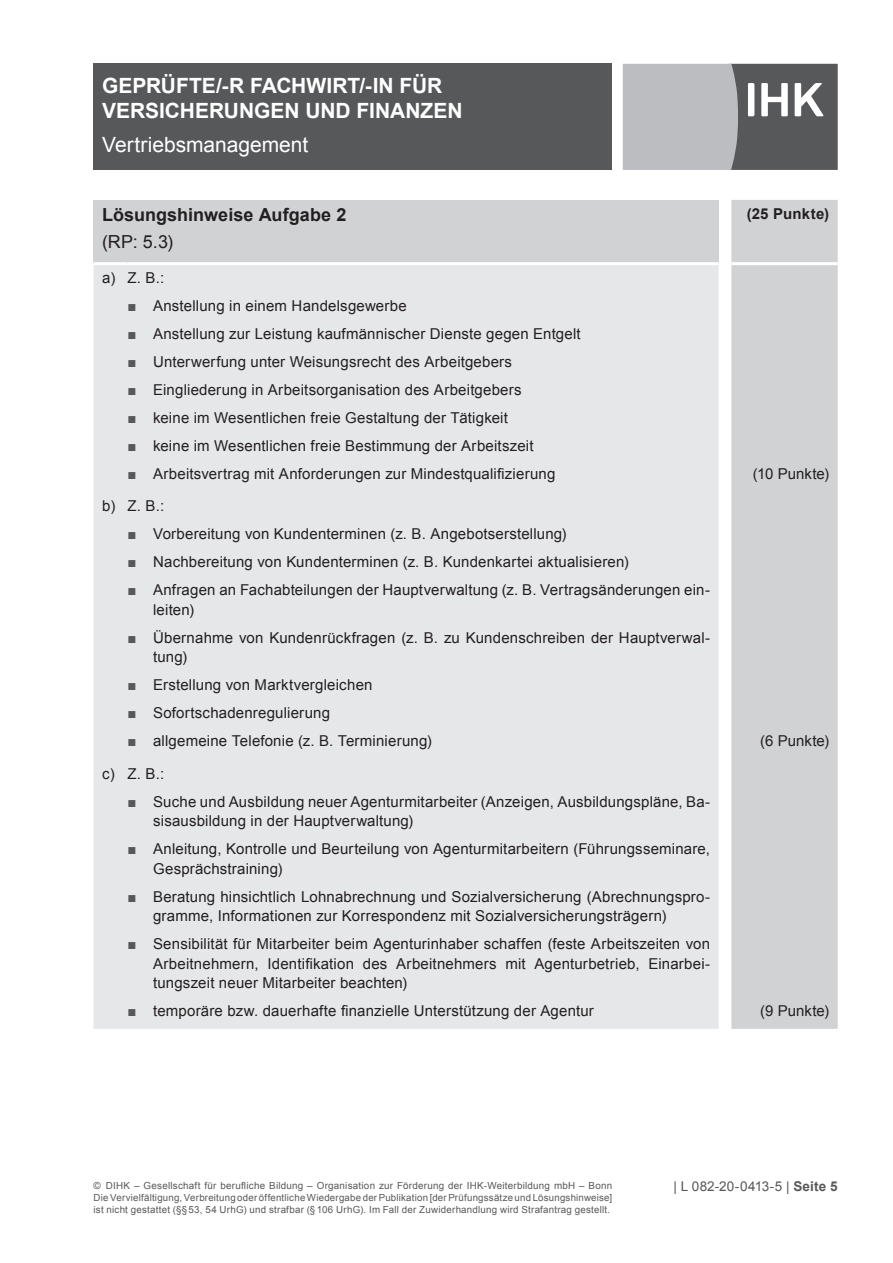
<style>
.page{position:relative;width:893px;height:1263px;background:#fff}
.page>*{position:absolute;margin:0;border:0;box-sizing:border-box;transform-origin:0 0}
.t1{font:700 21px/25.2px "Arial";color:#fff}
.t2{font:21px "Arial";color:#fff}
.t3{font:700 18px "Arial";letter-spacing:.005em;color:#231f20}
.t4{font:18px "Arial";color:#231f20}
.t5{font:15px/19.5px "Arial";letter-spacing:.01em;color:#231f20}
.t6{font:700 15px "Arial";color:#231f20}
.t7{font:13.5px "Arial";letter-spacing:.01em;color:#57585a}
.t8{font:9.75px/11.7px "Arial";letter-spacing:.02em;color:#57585a;text-align:justify}
.s1{font-weight:700;color:#57585a}
.s2{font-weight:700}
</style>
<div class="page">
<div style="left:94px;top:64px;width:518px;height:106px;background:#57585a"></div>
<svg style="left:623px;top:64px;width:215px;height:106px;background:#959698"></svg>
<div style="left:94px;top:200px;width:625px;height:64px;background:#d1d2d4"></div>
<div style="left:731px;top:200px;width:107px;height:829px;background:#d1d2d4"></div>
<div style="left:94px;top:265px;width:625px;height:764px;background:#e6e7e9"></div>
<hr style="left:94px;top:262px;width:34px;height:3px;background:#fff">
<hr style="left:128px;top:262px;width:591px;height:3px;background:#fff">
<hr style="left:731px;top:262px;width:107px;height:3px;background:#fff">
<h1 class="t1" style="left:102px;top:74px;width:362px">GEPRÜFTE/-R FACHWIRT/-IN FÜR<br>VERSICHERUNGEN UND FINANZEN</h1>
<h1 class="t2" style="left:102px;top:131px;width:208px">Vertriebsmanagement</h1>
<p class="t3" style="left:102px;top:203px;width:246px">LÖSUNGSHINWEISE AUFGABE 2</p>
<p class="t4" style="left:102px;top:230px;width:73px">(RP: 5.3)</p>
<p class="t6" style="left:747px;top:204px;width:84px">(25 PUNKTE)</p>
<p class="t5" style="left:102px;top:268px;width:64px">a) Z. B.:</p>
<p class="t5" style="left:128px;top:296px;width:281px"><span class="s1">■</span> Anstellung in einem Handelsgewerbe</p>
<p class="t5" style="left:128px;top:324px;width:455px"><span class="s1">■</span> Anstellung zur Leistung kaufmännischer Dienste gegen Entgelt</p>
<p class="t5" style="left:128px;top:352px;width:386px"><span class="s1">■</span> Unterwerfung unter Weisungsrecht des Arbeitgebers</p>
<p class="t5" style="left:128px;top:380px;width:396px"><span class="s1">■</span> Eingliederung in Arbeitsorganisation des Arbeitgebers</p>
<p class="t5" style="left:128px;top:408px;width:382px"><span class="s1">■</span> keine im Wesentlichen freie Gestaltung der Tätigkeit</p>
<p class="t5" style="left:128px;top:436px;width:407px"><span class="s1">■</span> keine im Wesentlichen freie Bestimmung der Arbeitszeit</p>
<p class="t5" style="left:128px;top:464px;width:429px"><span class="s1">■</span> Arbeitsvertrag mit Anforderungen zur Mindestqualifizierung</p>
<p class="t5" style="left:753px;top:464px;width:78px">(10 Punkte)</p>
<p class="t5" style="left:102px;top:496px;width:64px">b) Z. B.:</p>
<p class="t5" style="left:128px;top:524px;width:440px"><span class="s1">■</span> Vorbereitung von Kundenterminen (z. B. Angebotserstellung)</p>
<p class="t5" style="left:128px;top:552px;width:503px"><span class="s1">■</span> Nachbereitung von Kundenterminen (z. B. Kundenkartei aktualisieren)</p>
<p class="t5" style="left:153px;top:580px;width:559px;text-indent:-26px"><span class="s1">■</span> Anfragen an Fachabteilungen der Hauptverwaltung (z. B. Vertragsänderungen ein&shy;leiten)</p>
<p class="t5" style="left:153px;top:628px;width:559px;text-indent:-26px"><span class="s1">■</span> Übernahme von Kundenrückfragen (z. B. zu Kundenschreiben der Hauptverwal&shy;tung)</p>
<p class="t5" style="left:128px;top:675px;width:246px"><span class="s1">■</span> Erstellung von Marktvergleichen</p>
<p class="t5" style="left:128px;top:703px;width:204px"><span class="s1">■</span> Sofortschadenregulierung</p>
<p class="t5" style="left:128px;top:731px;width:306px"><span class="s1">■</span> allgemeine Telefonie (z. B. Terminierung)</p>
<p class="t5" style="left:760px;top:731px;width:70px">(6 Punkte)</p>
<p class="t5" style="left:102px;top:764px;width:64px">c) Z. B.:</p>
<p class="t5" style="left:153px;top:792px;width:559px;text-indent:-26px"><span class="s1">■</span> Suche und Ausbildung neuer Agenturmitarbeiter (Anzeigen, Ausbildungspläne, Ba&shy;sisausbildung in der Hauptverwaltung)</p>
<p class="t5" style="left:153px;top:839px;width:558px;text-indent:-26px"><span class="s1">■</span> Anleitung, Kontrolle und Beurteilung von Agenturmitarbeitern (Führungsseminare,<br>Gesprächstraining)</p>
<p class="t5" style="left:153px;top:887px;width:559px;text-indent:-26px"><span class="s1">■</span> Beratung hinsichtlich Lohnabrechnung und Sozialversicherung (Abrechnungspro&shy;gramme, Informationen zur Korrespondenz mit Sozialversicherungsträgern)</p>
<p class="t5" style="left:153px;top:934px;width:559px;text-align:justify;text-indent:-26px"><span class="s1">■</span> Sensibilität für Mitarbeiter beim Agenturinhaber schaffen (feste Arbeitszeiten von Arbeitnehmern, Identifikation des Arbeitnehmers mit Agenturbetrieb, Einarbei&shy;tungszeit neuer Mitarbeiter beachten)</p>
<p class="t5" style="left:128px;top:1001px;width:468px"><span class="s1">■</span> temporäre bzw. dauerhafte finanzielle Unterstützung der Agentur</p>
<p class="t5" style="left:760px;top:1001px;width:70px">(9 Punkte)</p>
<p class="t8" style="left:94px;top:1180px;width:520px">© DIHK – Gesellschaft für berufliche Bildung – Organisation zur Förderung der IHK-Weiterbildung mbH – Bonn Die Vervielfältigung, Verbreitung oder öffentliche Wiedergabe der Publikation [der Prüfungssätze und Lösungshinweise] ist nicht gestattet (§§53, 54 UrhG) und strafbar (§106 UrhG). Im Fall der Zuwiderhandlung wird Strafantrag gestellt.</p>
<p class="t7" style="left:673px;top:1177px;width:166px">| L 082-20-0413-5 | <span class="s2">SEITE 5</span></p>
</div>
